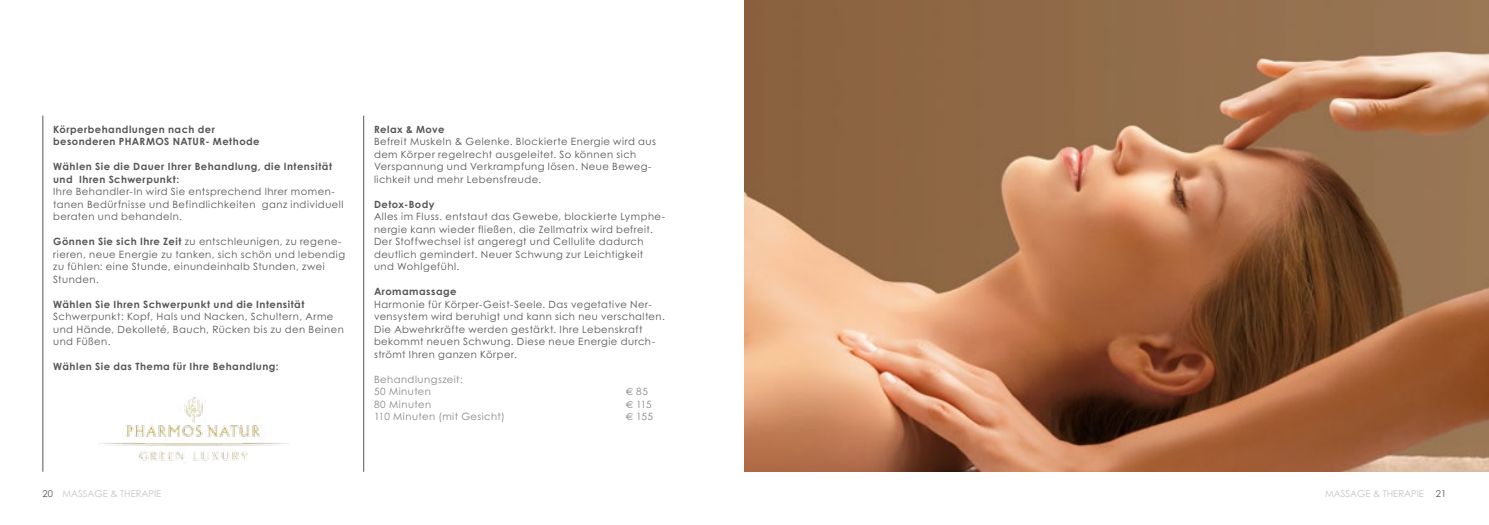
<style>
.page{position:relative;width:1489px;height:525px;background:#fff}
.page>*{position:absolute;margin:0;border:0;box-sizing:border-box;transform-origin:0 0}
.t1{font:10px/12.5px "Century Gothic";letter-spacing:.045em;color:#565656}
.t2{font:700 10px/12.5px "Century Gothic";letter-spacing:.05em;color:#565656}
.t3{font:10px/12.5px "Century Gothic";letter-spacing:.045em;color:#878786}
.t4{font:9.5px "Century Gothic";color:#c5c6c6}
.t5{font:9.5px "Century Gothic";color:#565656}
.s1{font-weight:700}
.s2{font-family:"Euro Sans Std"}
.s3{color:#565656}
</style>
<div class="page">
<hr style="left:363px;top:116px;width:1px;height:355px;background:#565656">
<hr style="left:43px;top:116px;width:1px;height:355px;background:#565656">
<img style="left:744px;top:0;width:744px;height:471px">
<img style="left:99px;top:397px;width:188px;height:66px">
<p class="t2" style="left:53px;top:122px;width:208px">Körperbehandlungen nach der besonderen PHARMOS NATUR- Methode</p>
<p class="t2" style="left:53px;top:160px;width:280px">Wählen Sie die Dauer Ihrer Behandlung, die Intensität und Ihren Schwerpunkt:</p>
<p class="t1" style="left:53px;top:185px;width:292px">Ihre Behandler-In wird Sie entsprechend Ihrer momen&shy;tanen Bedürfnisse und Befindlichkeiten ganz individuell beraten und behandeln.</p>
<p class="t1" style="left:53px;top:235px;width:293px"><span class="s1">Gönnen Sie sich Ihre Zeit</span> zu entschleunigen, zu regene&shy;rieren, neue Energie zu tanken, sich schön und lebendig zu fühlen: eine Stunde, einundeinhalb Stunden, zwei Stunden.</p>
<p class="t2" style="left:53px;top:297px;width:253px">Wählen Sie Ihren Schwerpunkt und die Intensität</p>
<p class="t1" style="left:53px;top:310px;width:292px">Schwerpunkt: Kopf, Hals und Nacken, Schultern, Arme und Hände, Dekolleté, Bauch, Rücken bis zu den Beinen und Füßen.</p>
<p class="t2" style="left:53px;top:360px;width:227px">Wählen Sie das Thema für Ihre Behandlung:</p>
<p class="t2" style="left:374px;top:122px;width:72px">Relax &amp; Move</p>
<p class="t1" style="left:374px;top:135px;width:283px">Befreit Muskeln &amp; Gelenke. Blockierte Energie wird aus dem Körper regelrecht ausgeleitet. So können sich Verspannung und Verkrampfung lösen. Neue Beweg&shy;lichkeit und mehr Lebensfreude.</p>
<p class="t2" style="left:374px;top:197px;width:62px">Detox-Body</p>
<p class="t1" style="left:374px;top:210px;width:292px">Alles im Fluss. entstaut das Gewebe, blockierte Lymphe&shy;nergie kann wieder fließen, die Zellmatrix wird befreit.<br>Der Stoffwechsel ist angeregt und Cellulite dadurch deutlich gemindert. Neuer Schwung zur Leichtigkeit und Wohlgefühl.</p>
<p class="t2" style="left:374px;top:285px;width:84px">Aromamassage</p>
<p class="t1" style="left:374px;top:298px;width:292px">Harmonie für Körper-Geist-Seele. Das vegetative Ner&shy;vensystem wird beruhigt und kann sich neu verschalten.<br>Die Abwehrkräfte werden gestärkt. Ihre Lebenskraft bekommt neuen Schwung. Diese neue Energie durch&shy;strömt Ihren ganzen Körper.</p>
<p class="t3" style="left:374px;top:373px;width:90px">Behandlungszeit:<br>50 Minuten</p>
<p class="t3" style="left:625px;top:385px;width:24px"><span class="s2">€</span> 85</p>
<p class="t3" style="left:374px;top:398px;width:59px">80 Minuten</p>
<p class="t3" style="left:625px;top:398px;width:28px"><span class="s2">€</span> 115</p>
<p class="t3" style="left:374px;top:410px;width:132px">110 Minuten (mit Gesicht)</p>
<p class="t3" style="left:625px;top:410px;width:29px"><span class="s2">€</span> 155</p>
<p class="t4" style="left:43px;top:487px;width:120px"><span class="s3">20</span> MASSAGE &amp; THERAPIE</p>
<p class="t4" style="left:1324px;top:487px;width:100px">MASSAGE &amp; THERAPIE</p>
<p class="t5" style="left:1435px;top:487px;width:12px">21</p>
</div>
